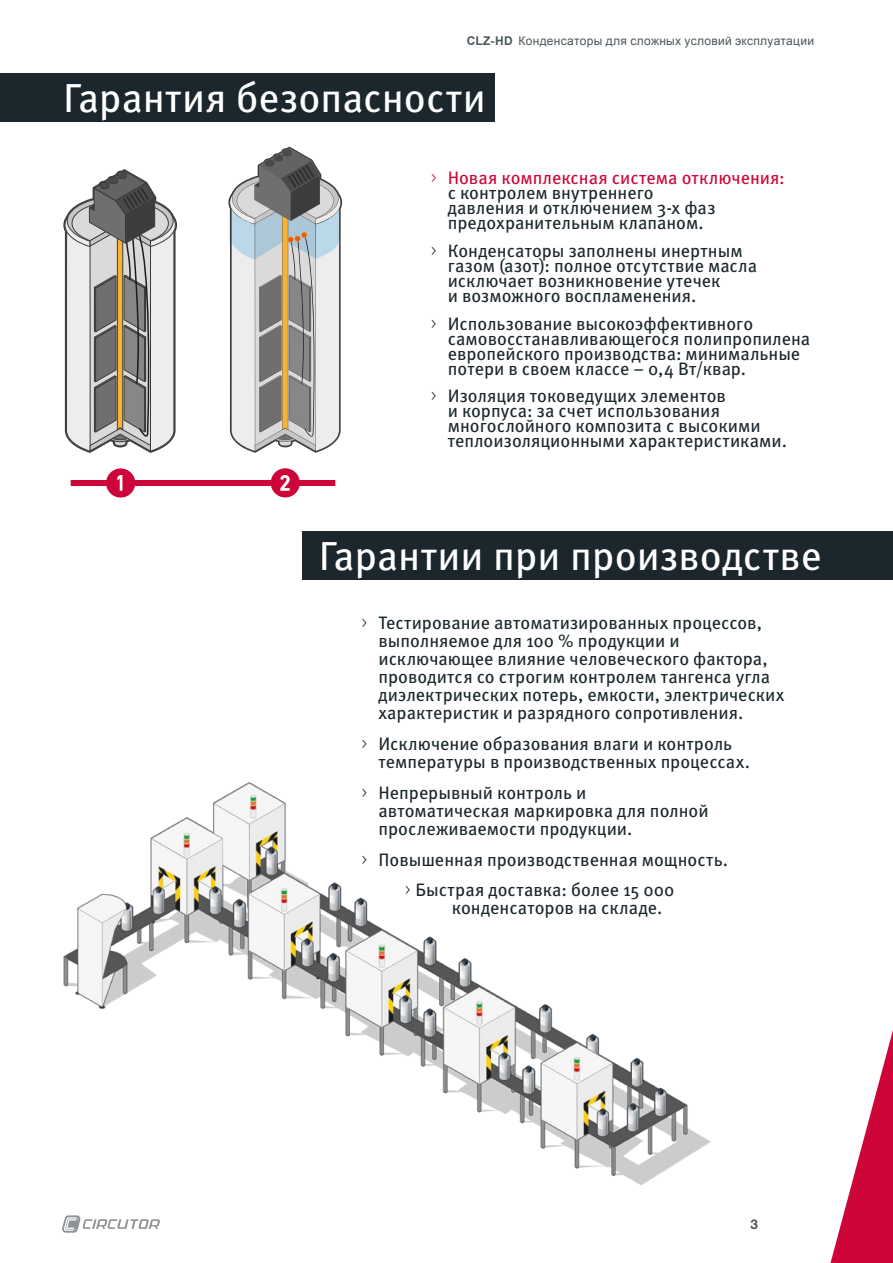
<style>
.page{position:relative;width:893px;height:1263px;background:#fff}
.page>*{position:absolute;margin:0;border:0;box-sizing:border-box;transform-origin:0 0}
.t1{font:40.5px "Meta Pro";color:#fff}
.t2{font:18px/15px "Meta Pro";color:#1b272c}
.t3{font:700 13.5px "Helvetica Neue LT Std";color:#4c565c}
.t4{font:12px "Arial";letter-spacing:.025em;color:#4c565c}
.s1{font-weight:700}
.s2{font-family:"Meta Head OT";font-weight:300;color:#ce0538}
.s3{color:#ce0538}
.s4{font-family:"Meta Head OT";font-weight:300}
</style>
<div class="page">
<svg style="left:62px;top:1215px;width:98px;height:18px"></svg>
<svg style="left:830px;top:1030px;width:63px;height:233px"></svg>
<div style="left:71px;top:480px;width:264px;height:6px;background:#ce0538"></div>
<div style="left:106px;top:468px;width:29px;height:30px;background:#ce0538;border-radius:50%"></div>
<div style="left:271px;top:468px;width:29px;height:29px;background:#ce0538;border-radius:50%"></div>
<svg style="left:117px;top:475px;width:5px;height:16px"></svg>
<svg style="left:280px;top:475px;width:10px;height:16px"></svg>
<img style="left:63px;top:782px;width:648px;height:403px">
<svg style="left:63px;top:169px;width:114px;height:284px;background:#b2b0ad"></svg>
<svg style="left:228px;top:147px;width:114px;height:306px;background:#b8b8b6"></svg>
<div style="left:0;top:74px;width:495px;height:48px;background:#1b272c"></div>
<div style="left:303px;top:532px;width:590px;height:48px;background:#1b272c"></div>
<p class="t4" style="left:467px;top:33px;width:349px"><span class="s1">CLZ-HD</span> Конденсаторы для сложных условий эксплуатации</p>
<h1 class="t1" style="left:63px;top:67px;width:424px">Гарантия безопасности</h1>
<p class="t2" style="left:448px;top:169px;width:339px;text-indent:-17px"><span class="s2">&gt;</span> <span class="s3">Новая комплексная система отключения: </span>с контролем внутреннего<br>давления и отключением 3-х фаз предохранительным клапаном.</p>
<p class="t2" style="left:448px;top:242px;width:311px;text-indent:-17px"><span class="s4">&gt;</span> Конденсаторы заполнены инертным газом (азот): полное отсутствие масла исключает возникновение утечек<br>и возможного воспламенения.</p>
<p class="t2" style="left:448px;top:315px;width:364px;text-indent:-17px"><span class="s4">&gt;</span> Использование высокоэффективного самовосстанавливающегося полипропилена европейского производства: минимальные потери в своем классе – 0,4 Вт/квар.</p>
<p class="t2" style="left:448px;top:387px;width:341px;text-indent:-17px"><span class="s4">&gt;</span> Изоляция токоведущих элементов<br>и корпуса: за счет использования многослойного композита с высокими теплоизоляционными характеристиками.</p>
<h1 class="t1" style="left:319px;top:525px;width:504px">Гарантии при производстве</h1>
<p class="t2" style="left:378px;top:613px;width:408px;line-height:18px;text-indent:-17px"><span class="s4">&gt;</span> Тестирование автоматизированных процессов, выполняемое для 100 % продукции и исключающее влияние человеческого фактора, проводится со строгим контролем тангенса угла диэлектрических потерь, емкости, электрических характеристик и разрядного сопротивления.</p>
<p class="t2" style="left:378px;top:733px;width:373px;line-height:18px;text-indent:-17px"><span class="s4">&gt;</span> Исключение образования влаги и контроль температуры в производственных процессах.</p>
<p class="t2" style="left:378px;top:782px;width:332px;line-height:18px;text-indent:-17px"><span class="s4">&gt;</span> Непрерывный контроль и автоматическая маркировка для полной прослеживаемости продукции.</p>
<p class="t2" style="left:361px;top:843px;width:368px;line-height:30.8px;text-align:center"><span class="s4">&gt;</span> Повышенная производственная мощность. <span class="s4">&gt;</span> Быстрая доставка: более 15 000</p>
<p class="t2" style="left:452px;top:899px;width:212px">конденсаторов на складе.</p>
<p class="t3" style="left:750px;top:1216px;width:9px">3</p>
</div>
